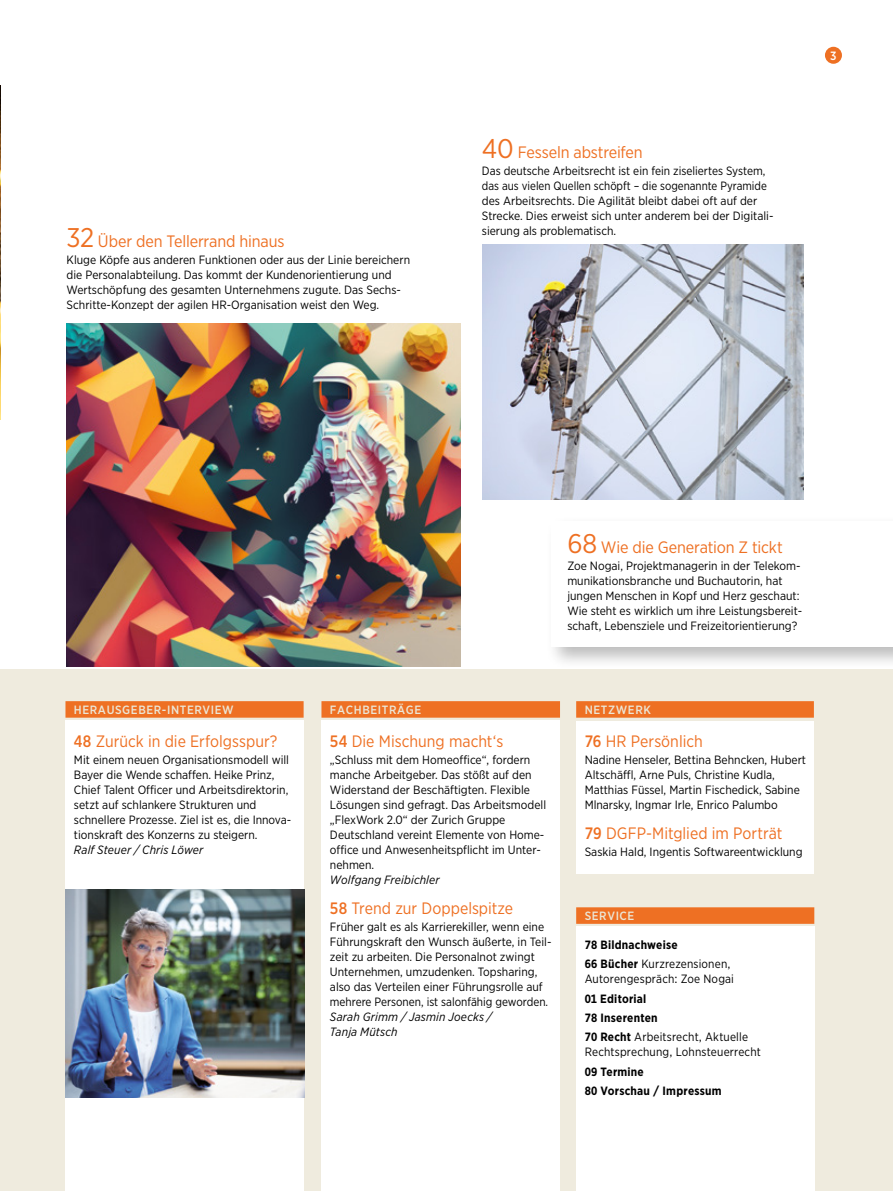
<style>
.page{position:relative;width:893px;height:1191px;background:#fff}
.page>*{position:absolute;margin:0;border:0;box-sizing:border-box;transform-origin:0 0}
.t1{font:16.5px "Gotham Narrow";letter-spacing:-.005em;color:#ee7023}
.t2{font:12px/15px "Gotham Narrow";color:#000}
.t3{font:700 12px/19.2px "Gotham Narrow";letter-spacing:.02em;color:#000}
.t4{font:italic 12px/15px "Gotham Narrow";letter-spacing:.01em;color:#000}
.t5{font:500 12px "Gotham Narrow";letter-spacing:.05em;color:#ebe6d6}
.t6{font:500 12px "Gotham Narrow";color:#fff}
.s1{font-size:27px}
.s2{font-weight:500}
.s3{font-weight:400}
</style>
<div class="page">
<div style="left:825px;top:47px;width:17px;height:17px;background:#ee7023;border-radius:50%"></div>
<div style="left:546px;top:516px;width:347px;height:153px;background:#000;opacity:.27"></div>
<div style="left:551px;top:521px;width:342px;height:125px;background:#fff"></div>
<div style="left:0;top:669px;width:893px;height:522px;background:#efebde"></div>
<div style="left:65px;top:721px;width:239px;height:470px;background:#fff"></div>
<div style="left:576px;top:721px;width:238px;height:152px;background:#fff"></div>
<div style="left:576px;top:927px;width:239px;height:264px;background:#fff"></div>
<div style="left:321px;top:721px;width:239px;height:470px;background:#fff"></div>
<div style="left:576px;top:701px;width:238px;height:16px;background:#ee7023"></div>
<div style="left:321px;top:701px;width:239px;height:16px;background:#ee7023"></div>
<div style="left:65px;top:701px;width:239px;height:16px;background:#ee7023"></div>
<div style="left:576px;top:907px;width:238px;height:16px;background:#ee7023"></div>
<img style="left:65px;top:889px;width:239px;height:208px">
<img style="left:0;top:85px;width:1px;height:334px">
<img style="left:67px;top:323px;width:394px;height:343px">
<img style="left:483px;top:245px;width:320px;height:254px">
<h1 class="t1" style="left:67px;top:231px;width:219px"><span class="s1">32</span> Über den Tellerrand hinaus</h1>
<p class="t2" style="left:67px;top:252px;width:345px">Kluge Köpfe aus anderen Funktionen oder aus der Linie bereichern die Personalabteilung. Das kommt der Kundenorientierung und Wertschöpfung des gesamten Unternehmens zugute. Das Sechs-Schritte-Konzept der agilen HR-Organisation weist den Weg.</p>
<h1 class="t1" style="left:482px;top:142px;width:162px"><span class="s1">40</span> Fesseln abstreifen</h1>
<p class="t2" style="left:482px;top:163px;width:293px">Das deutsche Arbeitsrecht ist ein fein ziseliertes System, das aus vielen Quellen schöpft – die sogenannte Pyramide des Arbeitsrechts. Die Agilität bleibt dabei oft auf der Strecke. Dies erweist sich unter anderem bei der Digitali&shy;sierung als problematisch.</p>
<p class="t6" style="left:830px;top:48px;width:8px">3</p>
<h1 class="t1" style="left:567px;top:537px;width:217px"><span class="s1">68</span> Wie die Generation Z tickt</h1>
<p class="t2" style="left:567px;top:558px;width:236px">Zoe Nogai, Projektmanagerin in der Telekom&shy;munikationsbranche und Buchautorin, hat jungen Menschen in Kopf und Herz geschaut:<br>Wie steht es wirklich um ihre Leistungsbereit&shy;schaft, Lebensziele und Freizeitorientierung?</p>
<p class="t5" style="left:74px;top:702px;width:161px">HERAUSGEBER-INTERVIEW</p>
<p class="t5" style="left:330px;top:702px;width:93px">FACHBEITRÄGE</p>
<p class="t5" style="left:585px;top:702px;width:68px">NETZWERK</p>
<h1 class="t1" style="left:74px;top:730px;width:205px"><span class="s2">48</span> Zurück in die Erfolgsspur?</h1>
<p class="t2" style="left:74px;top:752px;width:219px">Mit einem neuen Organisationsmodell will Bayer die Wende schaffen. Heike Prinz, Chief Talent Officer und Arbeitsdirektorin, setzt auf schlankere Strukturen und schnellere Prozesse. Ziel ist es, die Innova&shy;tionskraft des Konzerns zu steigern.</p>
<p class="t4" style="left:74px;top:842px;width:131px">Ralf Steuer / Chris Löwer</p>
<h1 class="t1" style="left:330px;top:730px;width:175px"><span class="s2">54</span> Die Mischung macht‘s</h1>
<p class="t2" style="left:330px;top:752px;width:218px">„Schluss mit dem Homeoffice“, fordern manche Arbeitgeber. Das stößt auf den Widerstand der Beschäftigten. Flexible Lösungen sind gefragt. Das Arbeitsmodell „FlexWork 2.0“ der Zurich Gruppe Deutschland vereint Elemente von Home&shy;office und Anwesenheitspflicht im Unter&shy;nehmen.</p>
<p class="t4" style="left:330px;top:872px;width:111px">Wolfgang Freibichler</p>
<h1 class="t1" style="left:330px;top:898px;width:185px"><span class="s2">58</span> Trend zur Doppelspitze</h1>
<p class="t2" style="left:330px;top:919px;width:223px">Früher galt es als Karrierekiller, wenn eine Führungskraft den Wunsch äußerte, in Teil&shy;zeit zu arbeiten. Die Personalnot zwingt Unternehmen, umzudenken. Topsharing, also das Verteilen einer Führungsrolle auf mehrere Personen, ist salonfähig geworden.</p>
<p class="t4" style="left:330px;top:1009px;width:164px">Sarah Grimm / Jasmin Joecks /<br>Tanja Mütsch</p>
<h1 class="t1" style="left:585px;top:730px;width:120px"><span class="s2">76</span> HR Persönlich</h1>
<p class="t2" style="left:585px;top:752px;width:223px">Nadine Henseler, Bettina Behncken, Hubert Altschäffl, Arne Puls, Christine Kudla, Matthias Füssel, Martin Fischedick, Sabine Mlnarsky, Ingmar Irle, Enrico Palumbo</p>
<h1 class="t1" style="left:585px;top:823px;width:199px"><span class="s2">79</span> DGFP-Mitglied im Porträt</h1>
<p class="t2" style="left:585px;top:844px;width:219px">Saskia Hald, Ingentis Softwareentwicklung</p>
<p class="t5" style="left:585px;top:908px;width:51px">SERVICE</p>
<p class="t3" style="left:585px;top:935px;width:148px">78 Bildnachweise<br>66 Bücher <span class="s3">Kurzrezensionen,</span></p>
<p class="t2" style="left:585px;top:971px;width:151px">Autorengespräch: Zoe Nogai</p>
<p class="t3" style="left:585px;top:988px;width:165px">01 Editorial<br>78 Inserenten<br>70 Recht <span class="s3">Arbeitsrecht, Aktuelle</span></p>
<p class="t2" style="left:585px;top:1044px;width:178px">Rechtsprechung, Lohnsteuerrecht</p>
<p class="t3" style="left:585px;top:1061px;width:139px">09 Termine<br>80 Vorschau / Impressum</p>
</div>
